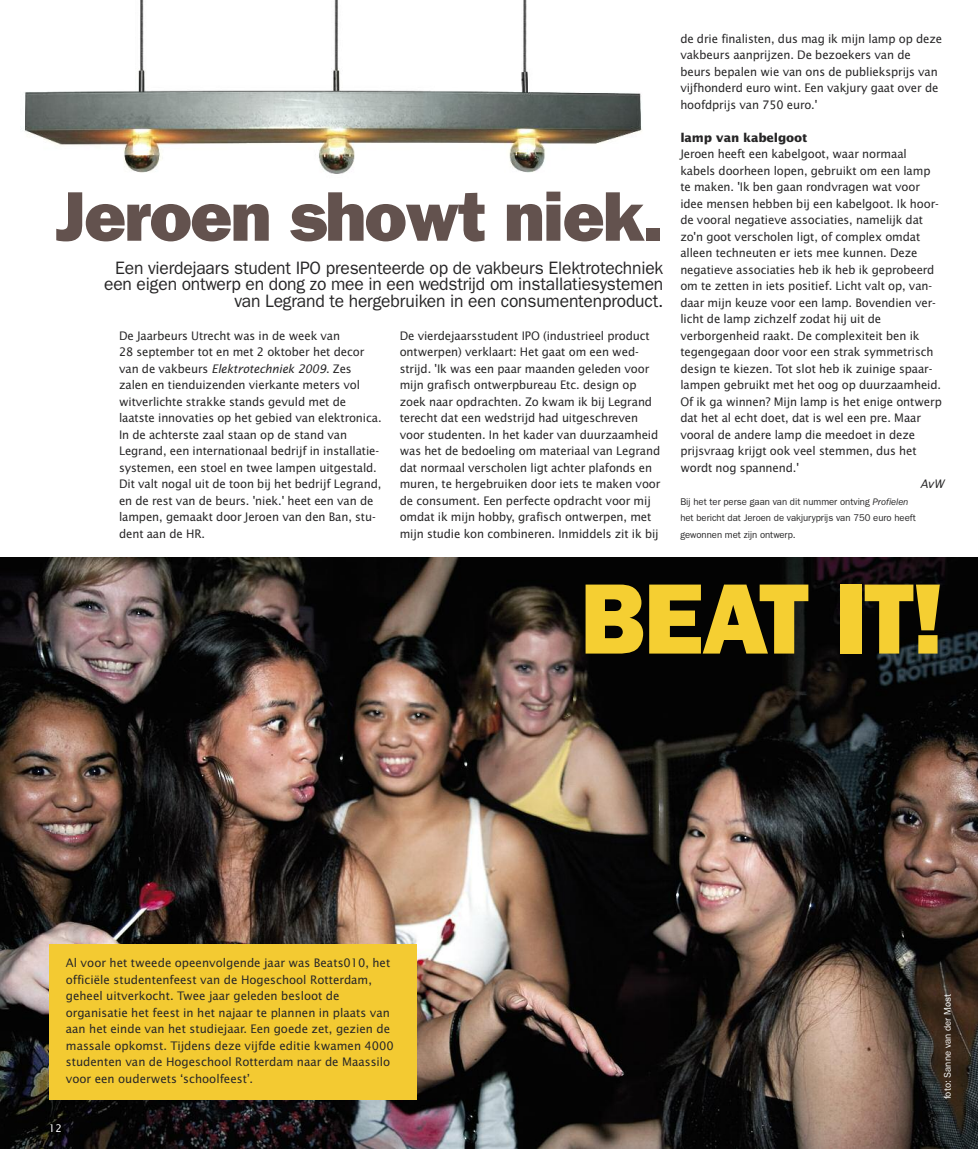
<style>
.page{position:relative;width:978px;height:1149px;background:#fff}
.page>*{position:absolute;margin:0;border:0;box-sizing:border-box;transform-origin:0 0}
.t1{font:800 100.5px "Franklin Gothic";letter-spacing:-.025em;color:#f5cf32}
.t2{font:800 70.5px "Franklin Gothic";letter-spacing:-.025em;color:#63524e}
.t3{font:18px/16.5px "Franklin Gothic";letter-spacing:-.01em;color:#272627;text-align:right}
.t4{font:700 12px "Lucida Sans";letter-spacing:-.01em;color:#272627}
.t5{font:11.7px/16.5px "Lucida Sans";letter-spacing:-.01em;color:#272627}
.t6{font:italic 11.7px "Lucida Sans";color:#272627}
.t7{font:10.5px "Lucida Sans";color:#fff}
.t8{font:9.75px/16.5px "Franklin Gothic";color:#272627}
.t9{font:9.75px "Franklin Gothic";color:#fff}
.s1{font-style:italic}
</style>
<div class="page">
<img style="left:24px;top:0;width:618px;height:174px">
<img style="left:0;top:557px;width:978px;height:591px">
<div style="left:49px;top:943px;width:368px;height:156px;background:#f3ca32"></div>
<h2 class="t2" style="left:55px;top:192px;width:610px">Jeroen showt niek.</h2>
<h3 class="t3" style="left:104px;top:261px;width:561px">Een vierdejaars student IPO presenteerde op de vakbeurs Elektrotechniek een eigen ontwerp en dong zo mee in een wedstrijd om installatiesystemen van Legrand te hergebruiken in een consumentenproduct.</h3>
<p class="t5" style="left:119px;top:328px;width:264px">De Jaarbeurs Utrecht was in de week van<br>28 september tot en met 2 oktober het decor van de vakbeurs <span class="s1">Elektrotechniek 2009</span>. Zes zalen en tienduizenden vierkante meters vol witverlichte strakke stands gevuld met de laatste innovaties op het gebied van elektronica.<br>In de achterste zaal staan op de stand van Legrand, een internationaal bedrijf in installatie&shy;systemen, een stoel en twee lampen uitgestald.<br>Dit valt nogal uit de toon bij het bedrijf Legrand, en de rest van de beurs. 'niek.' heet een van de lampen, gemaakt door Jeroen van den Ban, stu&shy;dent aan de HR.</p>
<p class="t5" style="left:400px;top:328px;width:262px">De vierdejaarsstudent IPO (industrieel product ontwerpen) verklaart: Het gaat om een wed&shy;strijd. 'Ik was een paar maanden geleden voor mijn grafisch ontwerpbureau Etc. design op zoek naar opdrachten. Zo kwam ik bij Legrand terecht dat een wedstrijd had uitgeschreven voor studenten. In het kader van duurzaamheid was het de bedoeling om materiaal van Legrand dat normaal verscholen ligt achter plafonds en muren, te hergebruiken door iets te maken voor de consument. Een perfecte opdracht voor mij omdat ik mijn hobby, grafisch ontwerpen, met mijn studie kon combineren. Inmiddels zit ik bij</p>
<p class="t5" style="left:680px;top:31px;width:263px">de drie finalisten, dus mag ik mijn lamp op deze vakbeurs aanprijzen. De bezoekers van de beurs bepalen wie van ons de publieksprijs van vijfhonderd euro wint. Een vakjury gaat over de hoofdprijs van 750 euro.'</p>
<p class="t4" style="left:680px;top:132px;width:129px">lamp van kabelgoot</p>
<p class="t5" style="left:680px;top:146px;width:263px">Jeroen heeft een kabelgoot, waar normaal kabels doorheen lopen, gebruikt om een lamp te maken. 'Ik ben gaan rondvragen wat voor idee mensen hebben bij een kabelgoot. Ik hoor&shy;de vooral negatieve associaties, namelijk dat zo'n goot verscholen ligt, of complex omdat alleen techneuten er iets mee kunnen. Deze negatieve associaties heb ik heb ik geprobeerd om te zetten in iets positief. Licht valt op, van&shy;daar mijn keuze voor een lamp. Bovendien ver&shy;licht de lamp zichzelf zodat hij uit de verborgenheid raakt. De complexiteit ben ik tegengegaan door voor een strak symmetrisch design te kiezen. Tot slot heb ik zuinige spaar&shy;lampen gebruikt met het oog op duurzaamheid.<br>Of ik ga winnen? Mijn lamp is het enige ontwerp dat het al echt doet, dat is wel een pre. Maar vooral de andere lamp die meedoet in deze prijsvraag krijgt ook veel stemmen, dus het wordt nog spannend.'</p>
<p class="t6" style="left:920px;top:479px;width:25px">AvW</p>
<p class="t8" style="left:680px;top:494px;width:237px">Bij het ter perse gaan van dit nummer ontving <span class="s1">Profielen </span>het bericht dat Jeroen de vakjuryprijs van 750 euro heeft gewonnen met zijn ontwerp.</p>
<p class="t5" style="left:66px;top:955px;width:329px">Al voor het tweede opeenvolgende jaar was Beats010, het officiële studentenfeest van de Hogeschool Rotterdam, geheel uitverkocht. Twee jaar geleden besloot de organisatie het feest in het najaar te plannen in plaats van aan het einde van het studiejaar. Een goede zet, gezien de massale opkomst. Tijdens deze vijfde editie kwamen 4000 studenten van de Hogeschool Rotterdam naar de Maassilo voor een ouderwets ‘schoolfeest’.</p>
<p class="t7" style="left:49px;top:1123px;width:15px">12</p>
<h1 class="t1" style="left:580px;top:584px;width:365px">BEAT IT!</h1>
<p class="t9" style="left:944px;top:1099px;width:107px;rotate:-90deg">foto: Sanne van der Most</p>
</div>
